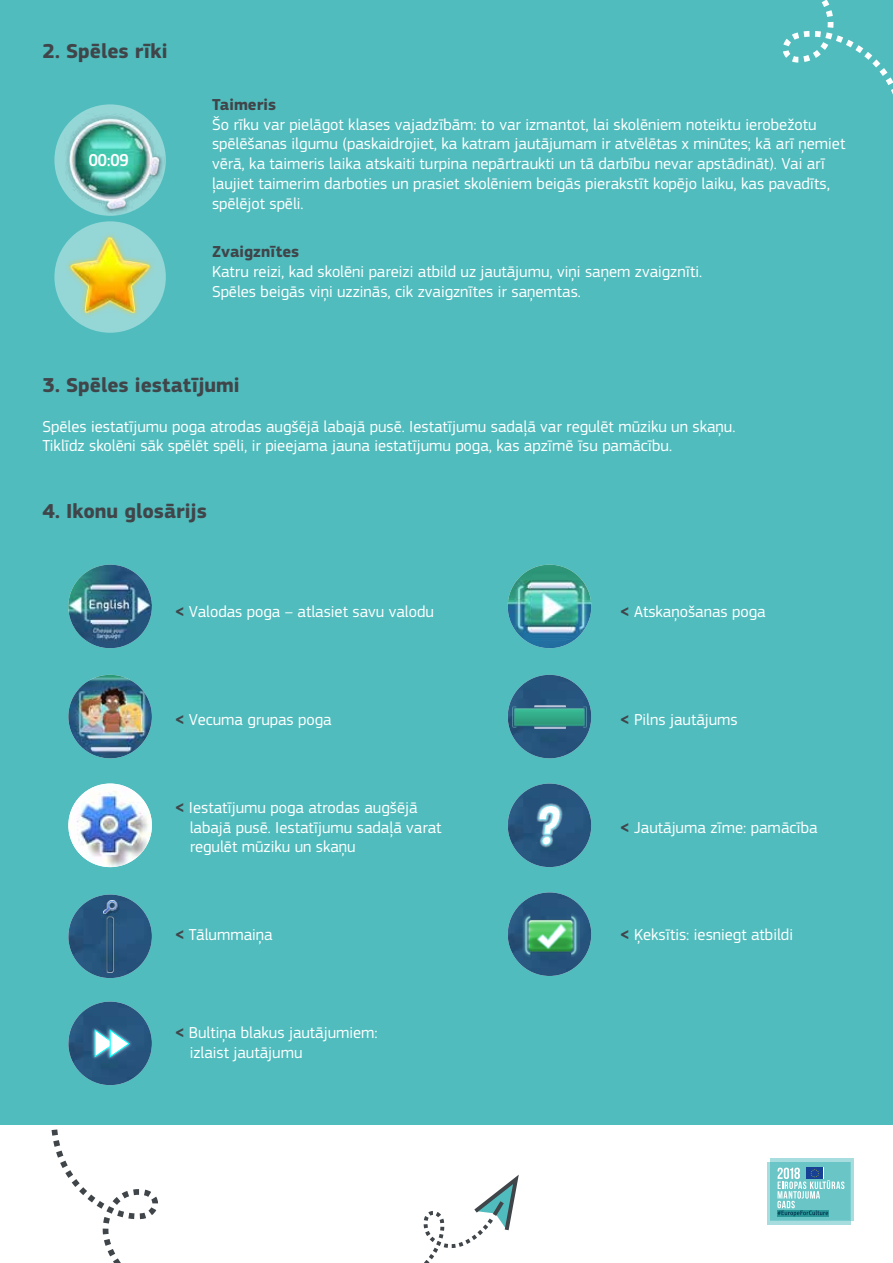
<style>
.page{position:relative;width:893px;height:1263px;background:#fff}
.page>*{position:absolute;margin:0;border:0;box-sizing:border-box;transform-origin:0 0}
.t1{font:700 21px "EC Square Sans Pro";color:#40454a}
.t2{font:500 18px "EC Square Sans Cond Pro";color:#fff}
.t3{font:16.5px/19.8px "EC Square Sans Pro";color:#fff}
.t4{font:700 16.5px "EC Square Sans Pro";color:#40454a}
.s1{font-weight:700;color:#40454a}
</style>
<div class="page">
<svg style="left:51px;top:1129px;width:107px;height:134px"></svg>
<div style="left:0;top:0;width:893px;height:1125px;background:#50bcbd"></div>
<svg style="left:54px;top:104px;width:112px;height:112px"></svg>
<svg style="left:54px;top:221px;width:112px;height:112px;background:#91d4d5"></svg>
<img style="left:64px;top:113px;width:100px;height:102px">
<img style="left:66px;top:232px;width:89px;height:86px">
<img style="left:68px;top:565px;width:84px;height:83px;border-radius:42px">
<img style="left:68px;top:894px;width:84px;height:84px;border-radius:42px">
<img style="left:68px;top:1001px;width:84px;height:84px;border-radius:42px">
<img style="left:68px;top:675px;width:84px;height:83px;border-radius:42px">
<img style="left:68px;top:783px;width:84px;height:84px;border-radius:42px">
<img style="left:508px;top:565px;width:83px;height:83px;border-radius:42px">
<img style="left:103px;top:901px;width:17px;height:71px">
<img style="left:508px;top:675px;width:83px;height:83px;border-radius:42px">
<img style="left:508px;top:783px;width:83px;height:84px;border-radius:42px">
<img style="left:508px;top:892px;width:83px;height:84px;border-radius:42px">
<img style="left:512px;top:706px;width:75px;height:22px">
<div style="left:91px;top:1026px;width:27px;height:34px;background:#fff;opacity:.75"></div>
<div style="left:107px;top:1026px;width:26px;height:35px;background:#fff;opacity:.75"></div>
<svg style="left:94px;top:1029px;width:36px;height:29px"></svg>
<img style="left:536px;top:803px;width:27px;height:45px">
<img style="left:521px;top:912px;width:58px;height:45px">
<svg style="left:767px;top:1162px;width:83px;height:62px"></svg>
<svg style="left:770px;top:1158px;width:84px;height:62px"></svg>
<div style="left:770px;top:1162px;width:80px;height:58px;background:#69c5c6"></div>
<svg style="left:777px;top:1167px;width:67px;height:49px"></svg>
<svg style="left:423px;top:1175px;width:96px;height:88px"></svg>
<svg style="left:783px;top:0;width:110px;height:95px"></svg>
<p class="t1" style="left:43px;top:39px;width:127px">2. Spēles rīki</p>
<p class="t2" style="left:89px;top:150px;width:41px">00:09</p>
<p class="t4" style="left:212px;top:95px;width:66px">Taimeris</p>
<p class="t3" style="left:212px;top:114px;width:635px">Šo rīku var pielāgot klases vajadzībām: to var izmantot, lai skolēniem noteiktu ierobežotu spēlēšanas ilgumu (paskaidrojiet, ka katram jautājumam ir atvēlētas x minūtes; kā arī ņemiet vērā, ka taimeris laika atskaiti turpina nepārtraukti un tā darbību nevar apstādināt). Vai arī ļaujiet taimerim darboties un prasiet skolēniem beigās pierakstīt kopējo laiku, kas pavadīts, spēlējot spēli.</p>
<p class="t4" style="left:212px;top:242px;width:89px">Zvaigznītes</p>
<p class="t3" style="left:212px;top:262px;width:492px">Katru reizi, kad skolēni pareizi atbild uz jautājumu, viņi saņem zvaigznīti.<br>Spēles beigās viņi uzzinās, cik zvaigznītes ir saņemtas.</p>
<p class="t1" style="left:43px;top:372px;width:199px">3. Spēles iestatījumi</p>
<p class="t3" style="left:43px;top:416px;width:694px">Spēles iestatījumu poga atrodas augšējā labajā pusē. Iestatījumu sadaļā var regulēt mūziku un skaņu.<br>Tiklīdz skolēni sāk spēlēt spēli, ir pieejama jauna iestatījumu poga, kas apzīmē īsu pamācību.</p>
<p class="t1" style="left:43px;top:499px;width:166px">4. Ikonu glosārijs</p>
<p class="t3" style="left:175px;top:602px;width:261px"><span class="s1">&lt;</span> Valodas poga – atlasiet savu valodu</p>
<p class="t3" style="left:175px;top:710px;width:158px"><span class="s1">&lt;</span> Vecuma grupas poga</p>
<p class="t3" style="left:190px;top:797px;width:253px;text-indent:-15px"><span class="s1">&lt;</span> Iestatījumu poga atrodas augšējā labajā pusē. Iestatījumu sadaļā varat regulēt mūziku un skaņu</p>
<p class="t3" style="left:175px;top:925px;width:100px"><span class="s1">&lt;</span> Tālummaiņa</p>
<p class="t3" style="left:190px;top:1023px;width:190px;text-indent:-15px"><span class="s1">&lt;</span> Bultiņa blakus jautājumiem: izlaist jautājumu</p>
<p class="t3" style="left:620px;top:602px;width:147px"><span class="s1">&lt;</span> Atskaņošanas poga</p>
<p class="t3" style="left:620px;top:709px;width:120px"><span class="s1">&lt;</span> Pilns jautājums</p>
<p class="t3" style="left:620px;top:817px;width:199px"><span class="s1">&lt;</span> Jautājuma zīme: pamācība</p>
<p class="t3" style="left:620px;top:925px;width:175px"><span class="s1">&lt;</span> Ķeksītis: iesniegt atbildi</p>
</div>
